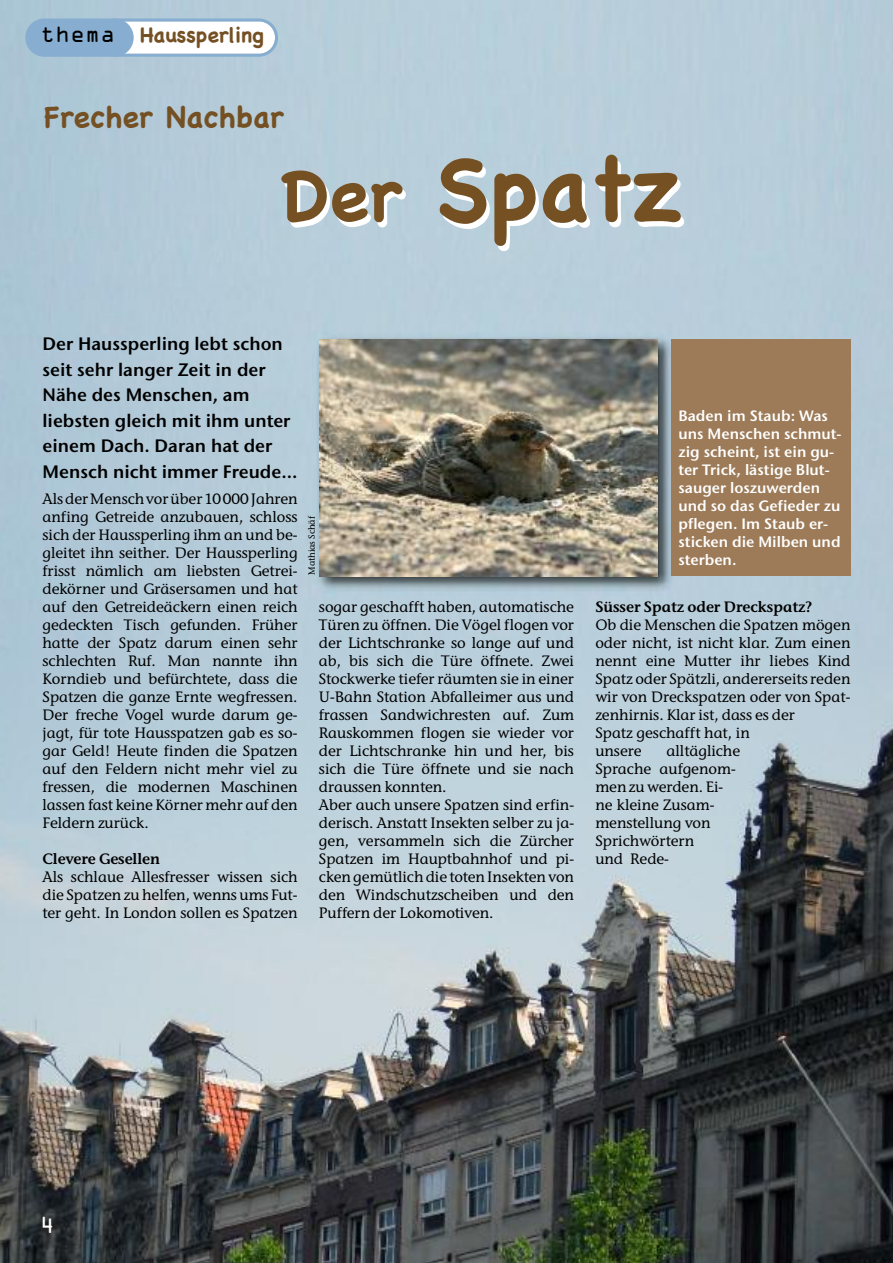
<style>
.page{position:relative;width:893px;height:1263px;background:#fff}
.page>*{position:absolute;margin:0;border:0;box-sizing:border-box;transform-origin:0 0}
.t1{font:700 90px "Chalkboard";color:#745023}
.t2{font:700 30px "Chalkboard";color:#745023}
.t3{font:700 21px "Chalkboard";color:#745023}
.t4{font:21px "OCRA";color:#fff}
.t5{font:18px/25.5px "ITC Stone Sans Semi";color:#000}
.t6{font:500 15px/18px "ITC Stone Inf";color:#000}
.t7{font:15px/18px "ITC Stone Sans Semi";color:#fff}
.t8{font:15px "ITC Stone Inf Semi";color:#000}
.t9{font:500 9px "ITC Stone Inf";letter-spacing:-.01em;color:#000}
.s1{font-family:"OCRA";font-weight:400;color:#000}
.s2{font-size:72px;color:#fff}
</style>
<div class="page">
<img style="left:0;top:0;width:893px;height:1263px">
<svg style="left:96px;top:18px;width:182px;height:39px"></svg>
<div style="left:25px;top:19px;width:109px;height:38px;background:#87aed0;border-radius:19px"></div>
<img style="left:312px;top:333px;width:365px;height:262px">
<img style="left:320px;top:339px;width:338px;height:237px">
<div style="left:671px;top:339px;width:179px;height:237px;background:#9d7b58"></div>
<h3 class="t3" style="left:40px;top:23px;width:225px"><span class="s1">thema</span> Haussperling</h3>
<h2 class="t2" style="left:44px;top:99px;width:241px">Frecher Nachbar</h2>
<h1 class="t1" style="left:285px;top:136px;width:399px"><span class="s2">Der</span> Spatz</h1>
<p class="t5" style="left:43px;top:333px;width:257px">Der Haussperling lebt schon seit sehr langer Zeit in der<br>Nähe des Menschen, am liebsten gleich mit ihm unter einem Dach. Daran hat der<br>Mensch nicht immer Freude...</p>
<p class="t6" style="left:43px;top:492px;width:257px;text-align:justify">AlsderMenschvorüber10000Jahren anfing Getreide anzubauen, schloss sich der Haussperling ihm an und be&shy;gleitet ihn seither. Der Haussperling frisst nämlich am liebsten Getrei&shy;dekörner und Gräsersamen und hat auf den Getreideäckern einen reich gedeckten Tisch gefunden. Früher hatte der Spatz darum einen sehr schlechten Ruf. Man nannte ihn Korndieb und befürchtete, dass die Spatzen die ganze Ernte wegfressen.<br>Der freche Vogel wurde darum ge&shy;jagt, für tote Hausspatzen gab es so&shy;gar Geld! Heute finden die Spatzen auf den Feldern nicht mehr viel zu fressen, die modernen Maschinen lassen fast keine Körner mehr auf den Feldern zurück.</p>
<p class="t8" style="left:43px;top:854px;width:119px">Clevere Gesellen</p>
<p class="t6" style="left:43px;top:870px;width:257px;text-align:justify">Als schlaue Allesfresser wissen sich die Spatzen zu helfen, wenns ums Fut&shy;ter geht. In London sollen es Spatzen</p>
<p class="t9" style="left:308px;top:575px;width:60px;rotate:-90deg">Mathias Schäf</p>
<p class="t7" style="left:678px;top:408px;width:165px">Baden im Staub: Was uns Menschen schmut&shy;zig scheint, ist ein gu&shy;ter Trick, lästige Blut&shy;sauger loszuwerden und so das Gefieder zu pflegen. Im Staub er&shy;sticken die Milben und sterben.</p>
<p class="t6" style="left:319px;top:600px;width:257px">sogar geschafft haben, automatische Türen zu öffnen. Die Vögel flogen vor der Lichtschranke so lange auf und ab, bis sich die Türe öffnete. Zwei Stockwerke tiefer räumten sie in einer U-Bahn Station Abfalleimer aus und frassen Sandwichresten auf. Zum Rauskommen flogen sie wieder vor der Lichtschranke hin und her, bis sich die Türe öffnete und sie nach draussen konnten.<br>Aber auch unsere Spatzen sind erfin&shy;derisch. Anstatt Insekten selber zu ja&shy;gen, versammeln sich die Zürcher Spatzen im Hauptbahnhof und pi&shy;ckengemütlichdie totenInsektenvon den Windschutzscheiben und den Puffern der Lokomotiven.</p>
<p class="t8" style="left:595px;top:602px;width:219px">Süsser Spatz oder Dreckspatz?</p>
<p class="t6" style="left:595px;top:618px;width:257px">Ob die Menschen die Spatzen mögen oder nicht, ist nicht klar. Zum einen nennt eine Mutter ihr liebes Kind<br>Spatz oder Spätzli, andererseits reden wir von Dreckspatzen oder von Spat&shy;zenhirnis. Klar ist, dass es der<br>Spatz geschafft hat, in<br>unsere</p>
<p class="t6" style="left:595px;top:744px;width:146px;text-indent:71px">alltägliche<br>Sprache aufgenom&shy;men zu werden. Ei&shy;ne kleine Zusam&shy;menstellung von<br>Sprichwörtern<br>und Rede-</p>
<h3 class="t4" style="left:40px;top:1217px;width:17px">4</h3>
</div>
